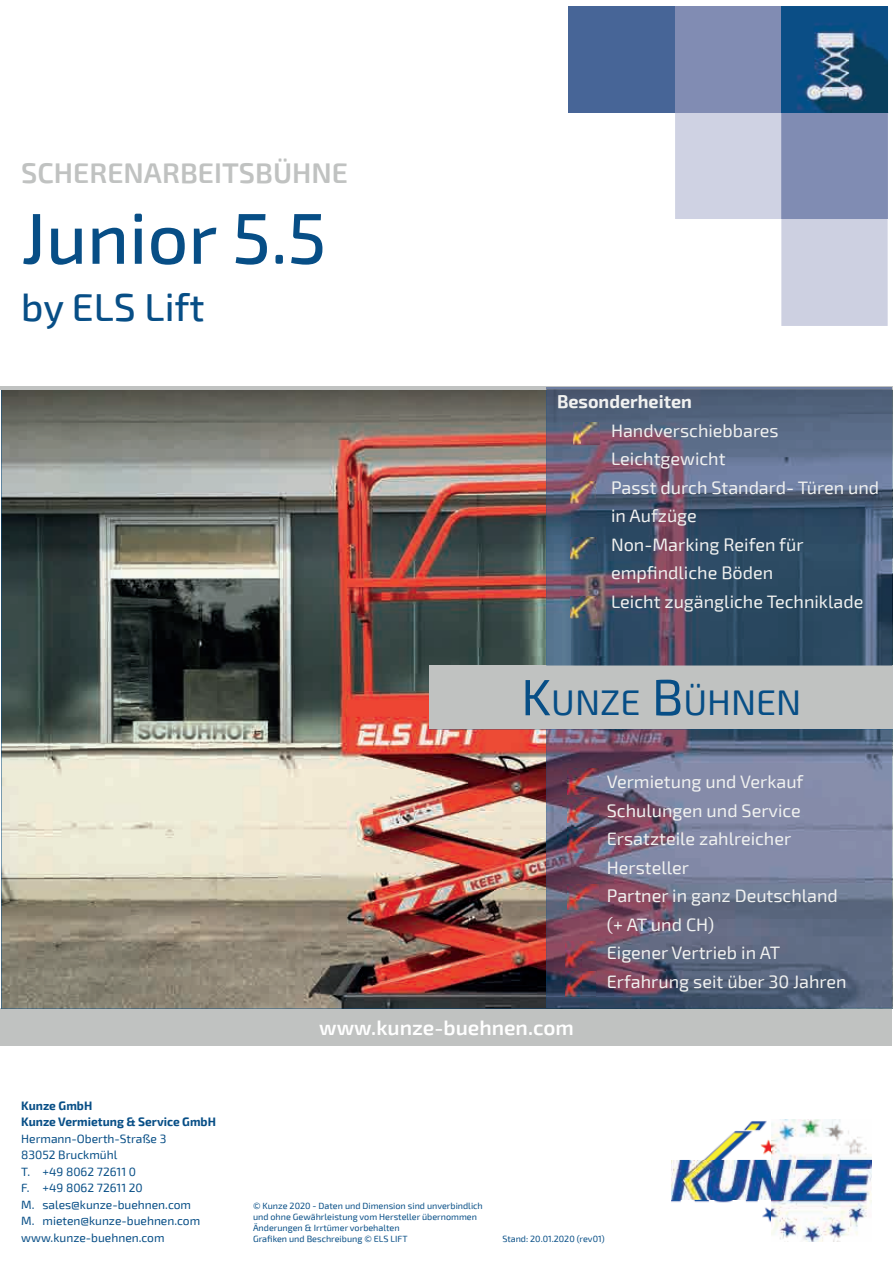
<style>
.page{position:relative;width:893px;height:1263px;background:#fff}
.page>*{position:absolute;margin:0;border:0;box-sizing:border-box;transform-origin:0 0}
.t1{font:500 72px "Exo 2";color:#074e86}
.t2{font:500 39px "Exo 2";color:#074e86}
.t3{font:35.7px "Exo 2";color:#074e86}
.t4{font:600 28.5px "Exo 2";color:#c0c2c1}
.t5{font:600 21px "Exo 2";color:#fff}
.t6{font:18px/28.5px "Exo 2";color:#f0f1f0}
.t7{font:700 18px "Exo 2";color:#f0f1f0}
.t8{font:12px/16.5px "Exo 2";color:#074e86}
.t9{font:700 12px/16.5px "Exo 2";color:#074e86}
.t10{font:9px/10.8px "Exo 2";color:#074e86}
.s1{font-size:51px}
</style>
<div class="page">
<div style="left:1px;top:1008px;width:891px;height:38px;background:#c0c2c1"></div>
<svg style="left:569px;top:6px;width:319px;height:320px"></svg>
<img style="left:781px;top:6px;width:107px;height:107px">
<img style="left:781px;top:7px;width:1px;height:106px">
<img style="left:2px;top:389px;width:891px;height:619px">
<hr style="left:0;top:386px;width:893px;height:3px;background:#c0c2c1">
<div style="left:429px;top:665px;width:464px;height:64px;background:#c0c2c1"></div>
<img style="left:546px;top:389px;width:346px;height:276px">
<hr style="left:546px;top:388px;width:346px;height:1px;background:#6d7da0">
<img style="left:546px;top:729px;width:346px;height:279px">
<img style="left:573px;top:422px;width:26px;height:22px">
<img style="left:570px;top:596px;width:27px;height:22px">
<img style="left:570px;top:537px;width:27px;height:22px">
<img style="left:570px;top:482px;width:26px;height:22px">
<img style="left:568px;top:769px;width:30px;height:25px">
<img style="left:568px;top:797px;width:30px;height:26px">
<img style="left:568px;top:827px;width:30px;height:26px">
<img style="left:568px;top:884px;width:30px;height:26px">
<img style="left:565px;top:941px;width:31px;height:26px">
<img style="left:565px;top:971px;width:31px;height:26px">
<img style="left:672px;top:1119px;width:200px;height:123px">
<h3 class="t4" style="left:21px;top:156px;width:328px">SCHERENARBEITSBÜHNE</h3>
<h1 class="t1" style="left:21px;top:196px;width:307px">Junior 5.5</h1>
<h2 class="t2" style="left:21px;top:285px;width:185px">by ELS Lift</h2>
<p class="t7" style="left:557px;top:391px;width:136px">Besonderheiten</p>
<p class="t6" style="left:611px;top:416px;width:270px">Handverschiebbares<br>Leichtgewicht<br>Passt durch Standard- Türen und in Aufzüge<br>Non-Marking Reifen für empfindliche Böden<br>Leicht zugängliche Techniklade</p>
<h3 class="t3" style="left:521px;top:682px;width:282px"><span class="s1">K</span>UNZE <span class="s1">B</span>ÜHNEN</h3>
<p class="t6" style="left:607px;top:768px;width:241px">Vermietung und Verkauf<br>Schulungen und Service<br>Ersatzteile zahlreicher<br>Hersteller<br>Partner in ganz Deutschland (+ AT und CH)<br>Eigener Vertrieb in AT<br>Erfahrung seit über 30 Jahren</p>
<p class="t9" style="left:21px;top:1097px;width:196px">Kunze GmbH<br>Kunze Vermietung &amp; Service GmbH</p>
<p class="t8" style="left:21px;top:1130px;width:180px">Hermann-Oberth-Straße 3<br>83052 Bruckmühl<br>T. +49 8062 72611 0<br>F. +49 8062 72611 20<br>M. sales@kunze-buehnen.com<br>M. mieten@kunze-buehnen.com www.kunze-buehnen.com</p>
<p class="t5" style="left:319px;top:1015px;width:256px">www.kunze-buehnen.com</p>
<p class="t10" style="left:253px;top:1201px;width:231px">© Kunze 2020 - Daten und Dimension sind unverbindlich und ohne Gewährleistung vom Hersteller übernommen Änderungen &amp; Irrtümer vorbehalten<br>Grafiken und Beschreibung © ELS LIFT</p>
<p class="t10" style="left:502px;top:1233px;width:104px">Stand: 20.01.2020 (rev01)</p>
</div>
